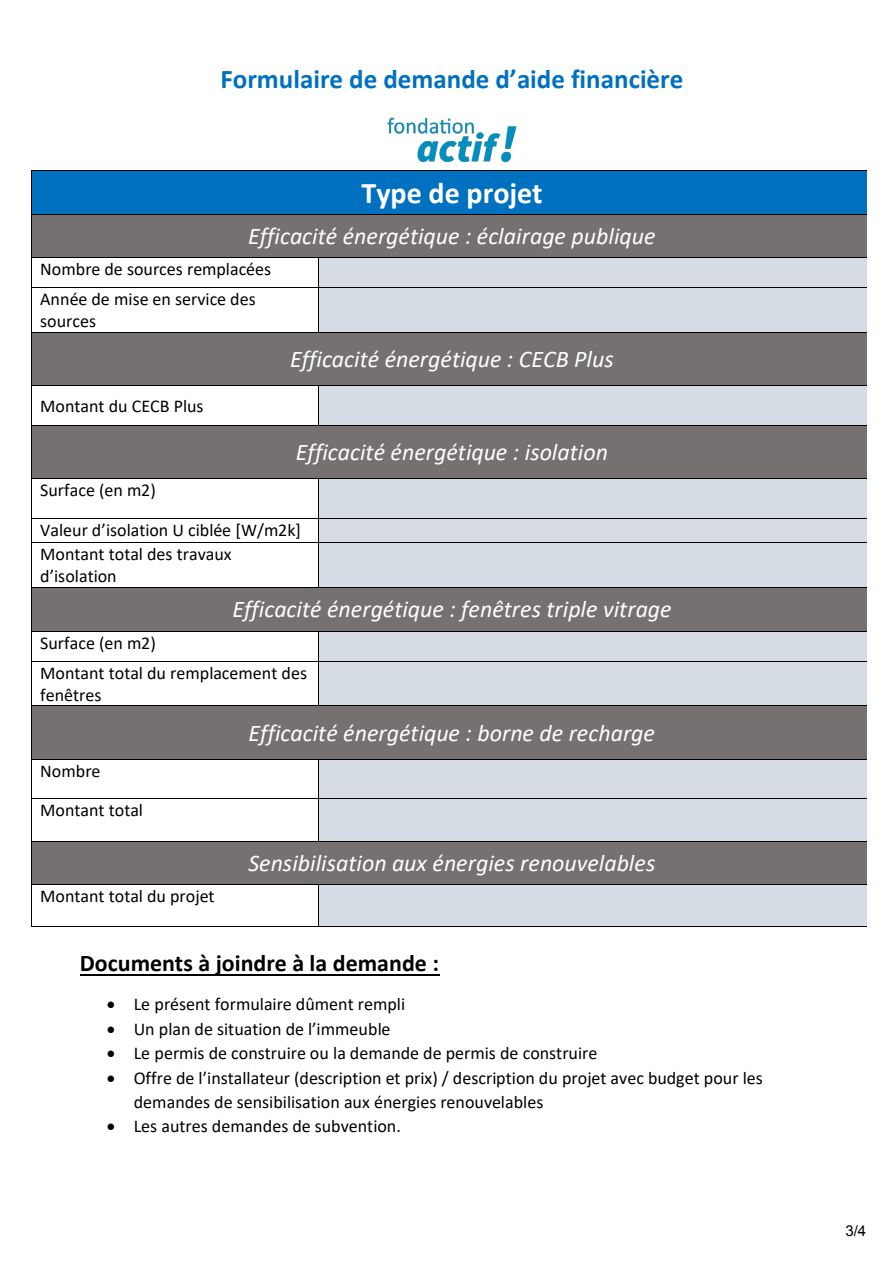
<style>
.page{position:relative;width:893px;height:1263px;background:#fff}
.page>*{position:absolute;margin:0;border:0;box-sizing:border-box;transform-origin:0 0}
.t1{font:700 30px "Calibri";color:#fff}
.t2{font:700 27px "Calibri";color:#0070c0}
.t3{font:italic 24px "Calibri";letter-spacing:.005em;color:#fff}
.t4{font:700 24px "Calibri";color:#000}
.t5{font:18px/30px "Calibri";color:#000}
.t6{font:15px "Arial";color:#000}
</style>
<div class="page">
<hr style="left:80px;top:974px;width:359px;height:1px;background:#000">
<img style="left:387px;top:117px;width:130px;height:46px">
<div style="left:32px;top:171px;width:835px;height:43px;background:#0070c0"></div>
<hr style="left:32px;top:170px;width:835px;height:1px;background:#000">
<hr style="left:32px;top:171px;width:1px;height:43px;background:#000">
<div style="left:32px;top:215px;width:835px;height:42px;background:#767171"></div>
<hr style="left:32px;top:214px;width:835px;height:1px;background:#000">
<hr style="left:32px;top:214px;width:1px;height:43px;background:#000">
<div style="left:319px;top:258px;width:548px;height:29px;background:#d5dce4"></div>
<hr style="left:32px;top:257px;width:286px;height:1px;background:#000">
<hr style="left:319px;top:257px;width:548px;height:1px;background:#000">
<div style="left:319px;top:288px;width:548px;height:44px;background:#d5dce4"></div>
<hr style="left:32px;top:287px;width:286px;height:1px;background:#000">
<svg style="left:318px;top:257px;width:1px;height:31px"></svg>
<hr style="left:319px;top:287px;width:548px;height:1px;background:#000">
<hr style="left:32px;top:288px;width:1px;height:44px;background:#000">
<hr style="left:318px;top:288px;width:1px;height:44px;background:#000">
<div style="left:32px;top:333px;width:835px;height:53px;background:#767171"></div>
<hr style="left:32px;top:332px;width:286px;height:1px;background:#000">
<hr style="left:319px;top:332px;width:548px;height:1px;background:#000">
<hr style="left:32px;top:333px;width:1px;height:53px;background:#000">
<div style="left:319px;top:386px;width:548px;height:39px;background:#d5dce4"></div>
<hr style="left:32px;top:386px;width:286px;height:1px;background:#000">
<hr style="left:319px;top:386px;width:548px;height:1px;background:#000">
<hr style="left:32px;top:386px;width:1px;height:39px;background:#000">
<hr style="left:318px;top:386px;width:1px;height:39px;background:#000">
<div style="left:32px;top:425px;width:835px;height:53px;background:#767171"></div>
<hr style="left:32px;top:425px;width:286px;height:1px;background:#000">
<hr style="left:319px;top:425px;width:548px;height:1px;background:#000">
<hr style="left:32px;top:425px;width:1px;height:53px;background:#000">
<div style="left:319px;top:479px;width:548px;height:39px;background:#d5dce4"></div>
<hr style="left:32px;top:478px;width:286px;height:1px;background:#000">
<hr style="left:319px;top:478px;width:548px;height:1px;background:#000">
<hr style="left:32px;top:479px;width:1px;height:39px;background:#000">
<hr style="left:318px;top:479px;width:1px;height:39px;background:#000">
<div style="left:319px;top:519px;width:548px;height:23px;background:#d5dce4"></div>
<hr style="left:32px;top:518px;width:286px;height:1px;background:#000">
<hr style="left:319px;top:518px;width:548px;height:1px;background:#000">
<div style="left:319px;top:543px;width:548px;height:44px;background:#d5dce4"></div>
<hr style="left:32px;top:542px;width:286px;height:1px;background:#000">
<svg style="left:318px;top:518px;width:1px;height:25px"></svg>
<hr style="left:319px;top:542px;width:548px;height:1px;background:#000">
<hr style="left:32px;top:543px;width:1px;height:44px;background:#000">
<hr style="left:318px;top:543px;width:1px;height:44px;background:#000">
<div style="left:32px;top:588px;width:835px;height:43px;background:#767171"></div>
<hr style="left:32px;top:587px;width:835px;height:1px;background:#000">
<hr style="left:32px;top:588px;width:1px;height:43px;background:#000">
<div style="left:327px;top:631px;width:537px;height:30px;background:#d5dce4"></div>
<hr style="left:32px;top:631px;width:286px;height:1px;background:#000">
<hr style="left:319px;top:631px;width:548px;height:1px;background:#000">
<hr style="left:32px;top:631px;width:1px;height:30px;background:#000">
<hr style="left:318px;top:631px;width:1px;height:30px;background:#000">
<div style="left:319px;top:662px;width:548px;height:43px;background:#d5dce4"></div>
<hr style="left:32px;top:661px;width:286px;height:1px;background:#000">
<hr style="left:319px;top:661px;width:548px;height:1px;background:#000">
<hr style="left:32px;top:662px;width:1px;height:43px;background:#000">
<hr style="left:318px;top:662px;width:1px;height:43px;background:#000">
<div style="left:32px;top:706px;width:835px;height:53px;background:#767171"></div>
<hr style="left:32px;top:705px;width:286px;height:1px;background:#000">
<hr style="left:319px;top:705px;width:548px;height:1px;background:#000">
<hr style="left:32px;top:706px;width:1px;height:53px;background:#000">
<div style="left:319px;top:760px;width:548px;height:38px;background:#d5dce4"></div>
<hr style="left:32px;top:759px;width:286px;height:1px;background:#000">
<hr style="left:319px;top:759px;width:548px;height:1px;background:#000">
<hr style="left:32px;top:760px;width:1px;height:38px;background:#000">
<hr style="left:318px;top:760px;width:1px;height:38px;background:#000">
<div style="left:319px;top:799px;width:548px;height:42px;background:#d5dce4"></div>
<hr style="left:32px;top:798px;width:286px;height:1px;background:#000">
<hr style="left:319px;top:798px;width:548px;height:1px;background:#000">
<hr style="left:32px;top:799px;width:1px;height:42px;background:#000">
<hr style="left:318px;top:799px;width:1px;height:42px;background:#000">
<div style="left:32px;top:842px;width:835px;height:42px;background:#767171"></div>
<hr style="left:32px;top:841px;width:835px;height:1px;background:#000">
<hr style="left:32px;top:842px;width:1px;height:42px;background:#000">
<div style="left:319px;top:885px;width:548px;height:41px;background:#d5dce4"></div>
<hr style="left:32px;top:884px;width:286px;height:1px;background:#000">
<hr style="left:319px;top:884px;width:548px;height:1px;background:#000">
<hr style="left:32px;top:885px;width:1px;height:41px;background:#000">
<hr style="left:32px;top:926px;width:286px;height:1px;background:#000">
<hr style="left:318px;top:885px;width:1px;height:41px;background:#000">
<hr style="left:319px;top:926px;width:548px;height:1px;background:#000">
<h2 class="t2" style="left:220px;top:60px;width:465px">Formulaire de demande d’aide financière</h2>
<h1 class="t1" style="left:361px;top:171px;width:183px">Type de projet</h1>
<h3 class="t3" style="left:248px;top:219px;width:409px">Efficacité énergétique : éclairage publique</h3>
<p class="t5" style="left:40px;top:254px;width:233px">Nombre de sources remplacées<br>Année de mise en service des</p>
<p class="t5" style="left:40px;top:306px;width:57px">sources</p>
<h3 class="t3" style="left:290px;top:343px;width:325px">Efficacité énergétique : CECB Plus</h3>
<p class="t5" style="left:40px;top:390px;width:165px">Montant du CECB Plus</p>
<h3 class="t3" style="left:296px;top:435px;width:314px">Efficacité énergétique : isolation</h3>
<p class="t5" style="left:40px;top:474px;width:117px">Surface (en m2)</p>
<p class="t5" style="left:40px;top:518px;width:262px;line-height:23.7px">Valeur d’isolation U ciblée [W/m2k]<br>Montant total des travaux</p>
<p class="t5" style="left:40px;top:561px;width:78px">d’isolation</p>
<h3 class="t3" style="left:232px;top:593px;width:441px">Efficacité énergétique : fenêtres triple vitrage</h3>
<p class="t5" style="left:40px;top:627px;width:268px">Surface (en m2)<br>Montant total du remplacement des</p>
<p class="t5" style="left:40px;top:679px;width:63px">fenêtres</p>
<h3 class="t3" style="left:249px;top:716px;width:408px">Efficacité énergétique : borne de recharge</h3>
<p class="t5" style="left:40px;top:751px;width:104px;line-height:39.5px">Nombre<br>Montant total</p>
<h3 class="t3" style="left:248px;top:846px;width:408px">Sensibilisation aux énergies renouvelables</h3>
<p class="t5" style="left:40px;top:881px;width:176px">Montant total du projet</p>
<h3 class="t4" style="left:80px;top:946px;width:361px">Documents à joindre à la demande :</h3>
<p class="t5" style="left:107px;top:989px;width:300px">• Le présent formulaire dûment rempli</p>
<p class="t5" style="left:107px;top:1013px;width:285px">• Un plan de situation de l’immeuble</p>
<p class="t5" style="left:107px;top:1038px;width:492px">• Le permis de construire ou la demande de permis de construire</p>
<p class="t5" style="left:134px;top:1066px;width:631px;line-height:23.5px;text-indent:-27px">• Offre de l’installateur (description et prix) / description du projet avec budget pour les demandes de sensibilisation aux énergies renouvelables</p>
<p class="t5" style="left:107px;top:1111px;width:296px">• Les autres demandes de subvention.</p>
<p class="t6" style="left:845px;top:1220px;width:22px">3/4</p>
</div>
